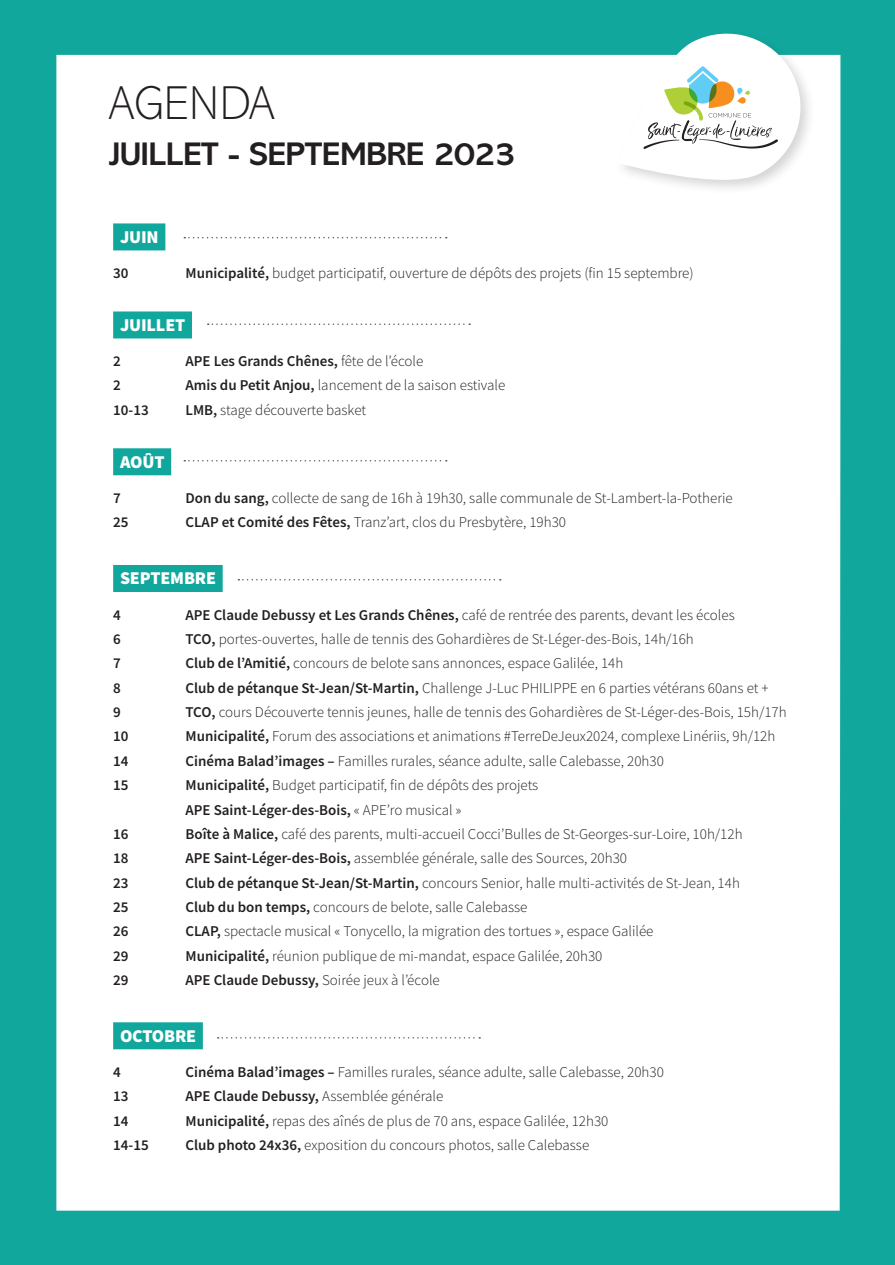
<style>
.page{position:relative;width:895px;height:1265px;background:#12a79d}
.page>*{position:absolute;margin:0;border:0;box-sizing:border-box;transform-origin:0 0}
.t1{font:200 48px "Abadi MT Std";color:#231f20}
.t2{font:700 33px "Abadi MT Std";letter-spacing:-.02em;color:#231f20}
.t3{font:900 18px "Source Sans Pro";letter-spacing:-.01em;color:#fff}
.t4{font:300 15px/24.3px "Source Sans Pro";color:#231f20}
.t5{font:600 15px "Source Sans Pro";color:#231f20}
.s1{font-weight:600}
.s2{font-weight:300}
</style>
<div class="page">
<div style="left:56px;top:55px;width:784px;height:1155px;background:#fff"></div>
<div style="left:614px;top:28px;width:202px;height:167px;background:#231f20;opacity:.19"></div>
<svg style="left:618px;top:28px;width:193px;height:164px;background:#d6e9e3"></svg>
<div style="left:113px;top:223px;width:52px;height:27px;background:#12a79d"></div>
<div style="left:113px;top:311px;width:79px;height:27px;background:#12a79d"></div>
<div style="left:113px;top:448px;width:58px;height:27px;background:#12a79d"></div>
<div style="left:113px;top:565px;width:110px;height:27px;background:#12a79d"></div>
<div style="left:113px;top:1022px;width:90px;height:27px;background:#12a79d"></div>
<svg style="left:184px;top:237px;width:263px;height:1px"></svg>
<svg style="left:208px;top:323px;width:262px;height:2px"></svg>
<svg style="left:184px;top:460px;width:263px;height:1px"></svg>
<svg style="left:238px;top:579px;width:263px;height:1px"></svg>
<svg style="left:218px;top:1037px;width:262px;height:1px"></svg>
<h1 class="t1" style="left:109px;top:77px;width:167px">AGENDA</h1>
<h2 class="t2" style="left:109px;top:135px;width:408px">JUILLET - SEPTEMBRE 2023</h2>
<p class="t3" style="left:120px;top:224px;width:40px">JUIN</p>
<p class="t5" style="left:113px;top:263px;width:17px">30</p>
<p class="t4" style="left:185px;top:261px;width:510px"><span class="s1">Municipalité,</span> budget participatif, ouverture de dépôts des projets (fin 15 septembre)</p>
<p class="t3" style="left:120px;top:312px;width:67px">JUILLET</p>
<p class="t5" style="left:113px;top:351px;width:9px">2</p>
<p class="t5" style="left:185px;top:351px;width:239px">APE Les Grands Chênes, <span class="s2">fête de l’école</span></p>
<p class="t5" style="left:113px;top:375px;width:9px">2</p>
<p class="t4" style="left:185px;top:373px;width:321px"><span class="s1">Amis du Petit Anjou,</span> lancement de la saison estivale</p>
<p class="t5" style="left:113px;top:400px;width:37px">10-13</p>
<p class="t4" style="left:185px;top:398px;width:182px"><span class="s1">LMB,</span> stage découverte basket</p>
<p class="t3" style="left:120px;top:449px;width:46px">AOÛT</p>
<p class="t5" style="left:113px;top:488px;width:9px">7</p>
<p class="t4" style="left:185px;top:486px;width:549px"><span class="s1">Don du sang,</span> collecte de sang de 16h à 19h30, salle communale de St-Lambert-la-Potherie</p>
<p class="t5" style="left:113px;top:512px;width:17px">25</p>
<p class="t4" style="left:185px;top:510px;width:382px"><span class="s1">CLAP et Comité des Fêtes,</span> Tranz’art, clos du Presbytère, 19h30</p>
<p class="t3" style="left:120px;top:566px;width:97px">SEPTEMBRE</p>
<p class="t5" style="left:113px;top:604px;width:9px">4</p>
<p class="t4" style="left:185px;top:602px;width:551px"><span class="s1">APE Claude Debussy et Les Grands Chênes,</span> café de rentrée des parents, devant les écoles</p>
<p class="t5" style="left:113px;top:629px;width:9px">6</p>
<p class="t4" style="left:185px;top:627px;width:510px"><span class="s1">TCO,</span> portes-ouvertes, halle de tennis des Gohardières de St-Léger-des-Bois, 14h/16h</p>
<p class="t5" style="left:113px;top:653px;width:9px">7</p>
<p class="t4" style="left:185px;top:651px;width:439px"><span class="s1">Club de l’Amitié,</span> concours de belote sans annonces, espace Galilée, 14h</p>
<p class="t5" style="left:113px;top:678px;width:9px">8</p>
<p class="t4" style="left:185px;top:675px;width:584px"><span class="s1">Club de pétanque St-Jean/St-Martin,</span> Challenge J-Luc PHILIPPE en 6 parties vétérans 60ans et +</p>
<p class="t5" style="left:113px;top:702px;width:9px">9</p>
<p class="t4" style="left:185px;top:700px;width:602px"><span class="s1">TCO,</span> cours Découverte tennis jeunes, halle de tennis des Gohardières de St-Léger-des-Bois, 15h/17h</p>
<p class="t5" style="left:113px;top:726px;width:17px">10</p>
<p class="t4" style="left:185px;top:724px;width:591px"><span class="s1">Municipalité,</span> Forum des associations et animations #TerreDeJeux2024, complexe Linériis, 9h/12h</p>
<p class="t5" style="left:113px;top:751px;width:17px">14</p>
<p class="t4" style="left:185px;top:748px;width:480px"><span class="s1">Cinéma Balad’images –</span> Familles rurales, séance adulte, salle Calebasse, 20h30</p>
<p class="t5" style="left:113px;top:775px;width:17px">15</p>
<p class="t4" style="left:185px;top:773px;width:354px"><span class="s1">Municipalité,</span> Budget participatif, fin de dépôts des projets<br><span class="s1">APE Saint-Léger-des-Bois,</span> « APE’ro musical »</p>
<p class="t5" style="left:113px;top:824px;width:17px">16</p>
<p class="t4" style="left:185px;top:822px;width:558px"><span class="s1">Boîte à Malice,</span> café des parents, multi-accueil Cocci’Bulles de St-Georges-sur-Loire, 10h/12h</p>
<p class="t5" style="left:113px;top:848px;width:17px">18</p>
<p class="t4" style="left:185px;top:846px;width:443px"><span class="s1">APE Saint-Léger-des-Bois,</span> assemblée générale, salle des Sources, 20h30</p>
<p class="t5" style="left:113px;top:873px;width:17px">23</p>
<p class="t4" style="left:185px;top:870px;width:556px"><span class="s1">Club de pétanque St-Jean/St-Martin,</span> concours Senior, halle multi-activités de St-Jean, 14h</p>
<p class="t5" style="left:113px;top:897px;width:17px">25</p>
<p class="t4" style="left:185px;top:895px;width:343px"><span class="s1">Club du bon temps,</span> concours de belote, salle Calebasse</p>
<p class="t5" style="left:113px;top:921px;width:17px">26</p>
<p class="t4" style="left:185px;top:919px;width:469px"><span class="s1">CLAP,</span> spectacle musical « Tonycello, la migration des tortues », espace Galilée</p>
<p class="t5" style="left:113px;top:946px;width:17px">29</p>
<p class="t4" style="left:185px;top:943px;width:418px"><span class="s1">Municipalité,</span> réunion publique de mi-mandat, espace Galilée, 20h30</p>
<p class="t5" style="left:113px;top:970px;width:17px">29</p>
<p class="t4" style="left:185px;top:968px;width:256px"><span class="s1">APE Claude Debussy,</span> Soirée jeux à l’école</p>
<p class="t3" style="left:120px;top:1023px;width:78px">OCTOBRE</p>
<p class="t5" style="left:113px;top:1062px;width:9px">4</p>
<p class="t4" style="left:185px;top:1059px;width:480px"><span class="s1">Cinéma Balad’images –</span> Familles rurales, séance adulte, salle Calebasse, 20h30</p>
<p class="t5" style="left:113px;top:1086px;width:17px">13</p>
<p class="t5" style="left:185px;top:1086px;width:259px">APE Claude Debussy, <span class="s2">Assemblée générale</span></p>
<p class="t5" style="left:113px;top:1110px;width:17px">14</p>
<p class="t4" style="left:185px;top:1108px;width:424px"><span class="s1">Municipalité,</span> repas des aînés de plus de 70 ans, espace Galilée, 12h30</p>
<p class="t5" style="left:113px;top:1135px;width:37px">14-15</p>
<p class="t4" style="left:185px;top:1133px;width:405px"><span class="s1">Club photo 24x36,</span> exposition du concours photos, salle Calebasse</p>
</div>
